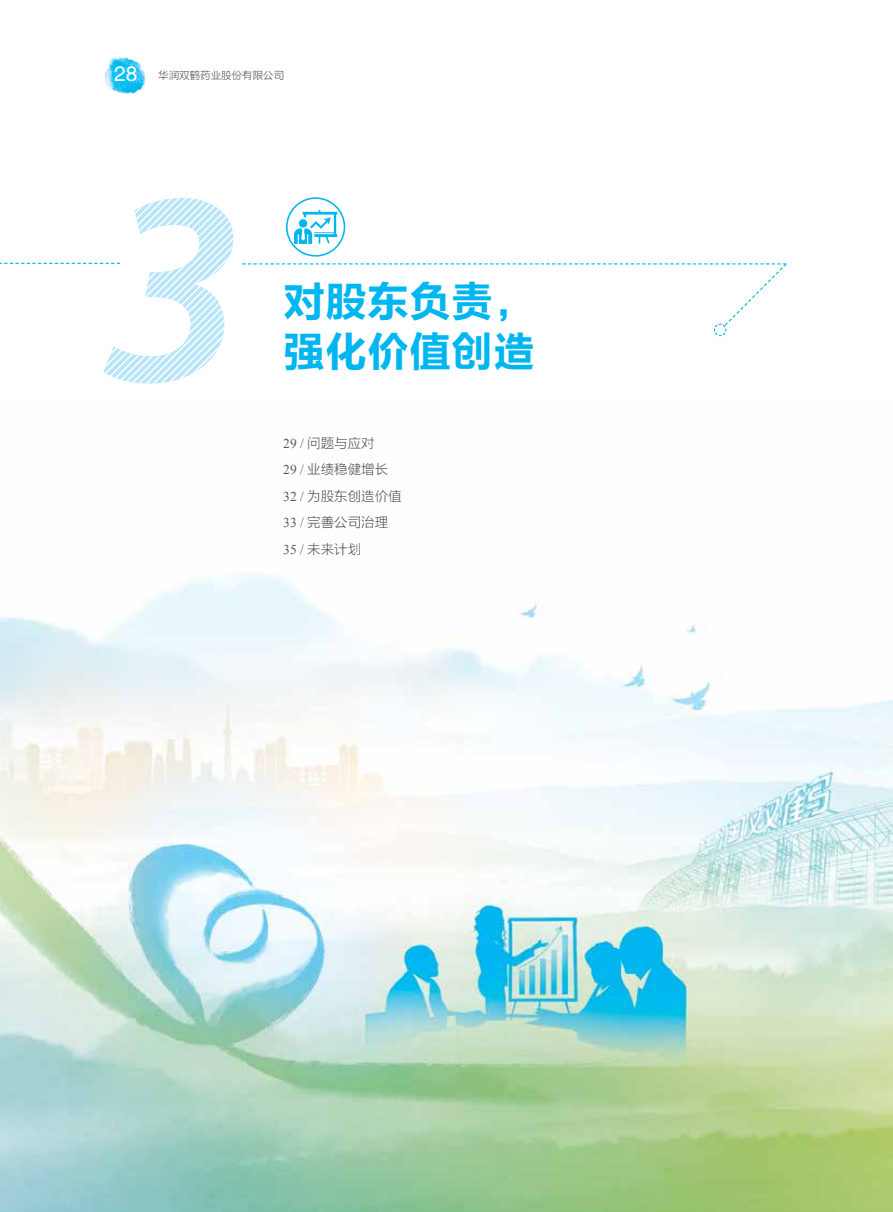
<style>
.page{position:relative;width:893px;height:1212px;background:#fff}
.page>*{position:absolute;margin:0;border:0;box-sizing:border-box;transform-origin:0 0}
.t1{font:42px/50.4px "FZLTCHK GBK1 0";color:#00b6f1}
.t2{font:13.5px/26.5px "FZLTXHK";color:#58585b}
.t3{font:10.5px "FZLTXHK";color:#555658}
.s1{font-family:"FZHTJW GB1 0";font-size:21px;color:#fff}
.s2{font-family:"Times New Roman"}
</style>
<div class="page">
<img style="left:105px;top:57px;width:40px;height:36px">
<img style="left:0;top:574px;width:893px;height:638px">
<svg style="left:242px;top:263px;width:545px;height:74px"></svg>
<svg style="left:0;top:198px;width:233px;height:186px"></svg>
<svg style="left:294px;top:210px;width:43px;height:34px"></svg>
<div style="left:286px;top:197px;width:59px;height:60px;border:2px solid #00b6f1;border-radius:50%"></div>
<p class="t3" style="left:114px;top:69px;width:172px"><span class="s1">28</span> 华润双鹤药业股份有限公司</p>
<h1 class="t1" style="left:283px;top:277px;width:253px">对股东负责，强化价值创造</h1>
<p class="t2" style="left:283px;top:430px;width:120px"><span class="s2">29 /</span> 问题与应对<br><span class="s2">29 /</span> 业绩稳健增长<br><span class="s2">32 /</span> 为股东创造价值<br><span class="s2">33 /</span> 完善公司治理<br><span class="s2">35 /</span> 未来计划</p>
</div>
